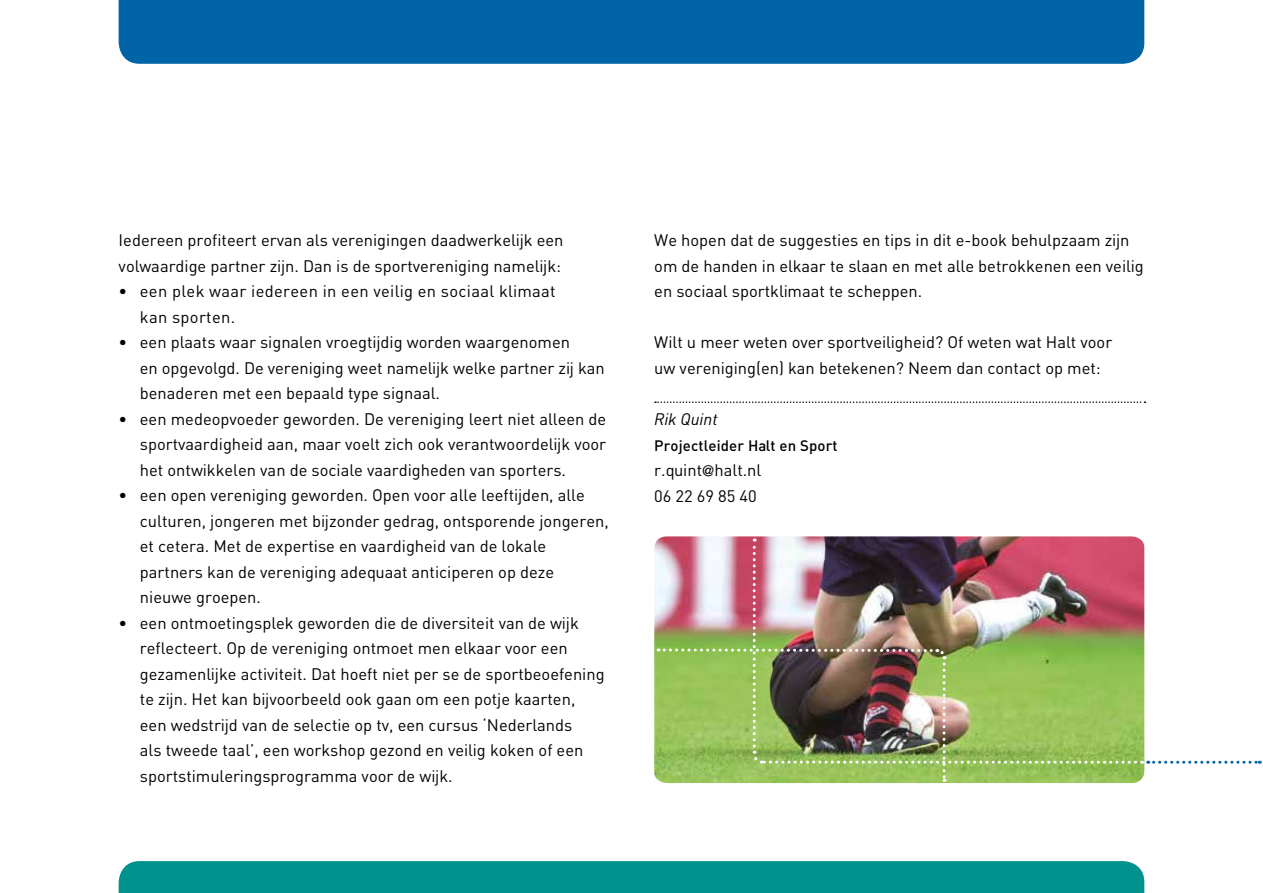
<style>
.page{position:relative;width:1263px;height:893px;background:#fff}
.page>*{position:absolute;margin:0;border:0;box-sizing:border-box;transform-origin:0 0}
.t1{font:16.5px/25.5px "DIN Pro";color:#000}
.t2{font:16.5px/25.5px "DIN Pro";letter-spacing:.02em;color:#000}
.t3{font:italic 16.5px "DIN Pro";color:#000}
.t4{font:500 15px "DIN Pro";letter-spacing:.01em;color:#000}
</style>
<div class="page">
<div style="left:119px;top:0;width:1025px;height:64px;background:#0064a7"></div>
<div style="left:119px;top:861px;width:1025px;height:32px;background:#00928c"></div>
<svg style="left:655px;top:401px;width:490px;height:2px"></svg>
<img style="left:654px;top:536px;width:490px;height:247px">
<img style="left:658px;top:539px;width:477px;height:243px">
<svg style="left:1148px;top:761px;width:112px;height:3px"></svg>
<p class="t1" style="left:119px;top:226px;width:446px">Iedereen profiteert ervan als verenigingen daadwerkelijk een volwaardige partner zijn. Dan is de sportvereniging namelijk:</p>
<p class="t2" style="left:140px;top:277px;width:417px;text-indent:-21px">• een plek waar iedereen in een veilig en sociaal klimaat kan sporten.</p>
<p class="t1" style="left:140px;top:328px;width:466px;text-indent:-21px">• een plaats waar signalen vroegtijdig worden waargenomen<br>en opgevolgd. De vereniging weet namelijk welke partner zij kan benaderen met een bepaald type signaal.</p>
<p class="t1" style="left:140px;top:405px;width:468px;text-align:justify;text-indent:-21px">• een medeopvoeder geworden. De vereniging leert niet alleen de sportvaardigheid aan, maar voelt zich ook verantwoordelijk voor het ontwikkelen van de sociale vaardigheden van sporters.</p>
<p class="t1" style="left:140px;top:481px;width:470px;text-indent:-21px">• een open vereniging geworden. Open voor alle leeftijden, alle culturen, jongeren met bijzonder gedrag, ontsporende jongeren, et cetera. Met de expertise en vaardigheid van de lokale partners kan de vereniging adequaat anticiperen op deze nieuwe groepen.</p>
<p class="t1" style="left:140px;top:609px;width:466px;text-indent:-21px">• een ontmoetingsplek geworden die de diversiteit van de wijk reflecteert. Op de vereniging ontmoet men elkaar voor een gezamenlijke activiteit. Dat hoeft niet per se de sportbeoefening te zijn. Het kan bijvoorbeeld ook gaan om een potje kaarten, een wedstrijd van de selectie op tv, een cursus ‘Nederlands<br>als tweede taal’, een workshop gezond en veilig koken of een sportstimuleringsprogramma voor de wijk.</p>
<p class="t1" style="left:654px;top:226px;width:491px">We hopen dat de suggesties en tips in dit e-book behulpzaam zijn om de handen in elkaar te slaan en met alle betrokkenen een veilig en sociaal sportklimaat te scheppen.</p>
<p class="t1" style="left:654px;top:328px;width:460px">Wilt u meer weten over sportveiligheid? Of weten wat Halt voor uw vereniging(en) kan betekenen? Neem dan contact op met:</p>
<p class="t3" style="left:654px;top:406px;width:65px">Rik Quint</p>
<p class="t4" style="left:654px;top:433px;width:185px">Projectleider Halt en Sport</p>
<p class="t1" style="left:654px;top:456px;width:109px">r.quint@halt.nl<br>06 22 69 85 40</p>
</div>
